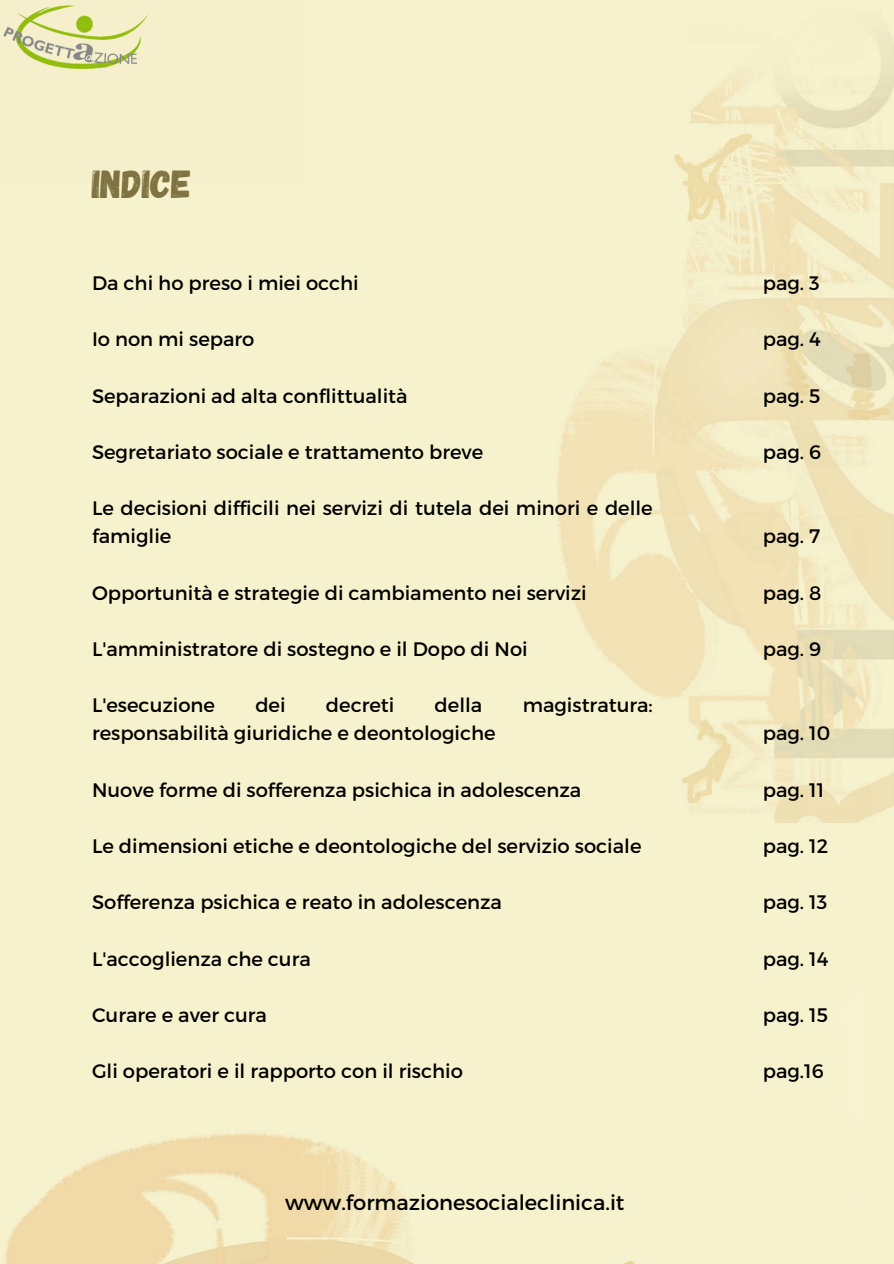
<style>
.page{position:relative;width:894px;height:1264px;background:#fff}
.page>*{position:absolute;margin:0;border:0;box-sizing:border-box;transform-origin:0 0}
.t1{font:39px "Gagalin";color:#7f7342}
.t2{font:21px "Montserrat";color:#000}
.t3{font:19.5px/28.2px "Montserrat";color:#000}
</style>
<div class="page">
<div style="left:0;top:0;width:304px;height:181px;background:#f5f0cb"></div>
<img style="left:3px;top:5px;width:145px;height:65px">
<p class="t1" style="left:92px;top:158px;width:101px">INDICE</p>
<p class="t3" style="left:92px;top:268px;width:268px">Da chi ho preso i miei occhi</p>
<p class="t3" style="left:92px;top:324px;width:164px">Io non mi separo</p>
<p class="t3" style="left:92px;top:380px;width:317px">Separazioni ad alta conflittualità</p>
<p class="t3" style="left:92px;top:437px;width:393px">Segretariato sociale e trattamento breve</p>
<p class="t3" style="left:92px;top:493px;width:562px">Le decisioni difficili nei servizi di tutela dei minori e delle famiglie</p>
<p class="t3" style="left:92px;top:577px;width:496px">Opportunità e strategie di cambiamento nei servizi</p>
<p class="t3" style="left:92px;top:634px;width:437px">L'amministratore di sostegno e il Dopo di Noi</p>
<p class="t3" style="left:92px;top:690px;width:124px">L'esecuzione</p>
<p class="t3" style="left:255px;top:690px;width:32px">dei</p>
<p class="t3" style="left:326px;top:690px;width:70px">decreti</p>
<p class="t3" style="left:434px;top:690px;width:49px">della</p>
<p class="t3" style="left:522px;top:690px;width:131px">magistratura:</p>
<p class="t3" style="left:92px;top:718px;width:405px">responsabilità giuridiche e deontologiche</p>
<p class="t3" style="left:92px;top:774px;width:490px">Nuove forme di sofferenza psichica in adolescenza</p>
<p class="t3" style="left:92px;top:831px;width:551px">Le dimensioni etiche e deontologiche del servizio sociale</p>
<p class="t3" style="left:92px;top:887px;width:411px">Sofferenza psichica e reato in adolescenza</p>
<p class="t3" style="left:92px;top:943px;width:220px">L'accoglienza che cura</p>
<p class="t3" style="left:92px;top:1000px;width:176px">Curare e aver cura</p>
<p class="t3" style="left:92px;top:1056px;width:372px">Gli operatori e il rapporto con il rischio</p>
<p class="t2" style="left:285px;top:1189px;width:341px">www.formazionesocialeclinica.it</p>
<p class="t3" style="left:762px;top:268px;width:58px">pag. 3</p>
<p class="t3" style="left:762px;top:324px;width:60px">pag. 4</p>
<p class="t3" style="left:762px;top:380px;width:59px">pag. 5</p>
<p class="t3" style="left:762px;top:437px;width:60px">pag. 6</p>
<p class="t3" style="left:762px;top:521px;width:59px">pag. 7</p>
<p class="t3" style="left:762px;top:577px;width:60px">pag. 8</p>
<p class="t3" style="left:762px;top:634px;width:60px">pag. 9</p>
<p class="t3" style="left:762px;top:718px;width:69px">pag. 10</p>
<p class="t3" style="left:762px;top:774px;width:63px">pag. 11</p>
<p class="t3" style="left:762px;top:831px;width:67px">pag. 12</p>
<p class="t3" style="left:762px;top:887px;width:66px">pag. 13</p>
<p class="t3" style="left:762px;top:943px;width:67px">pag. 14</p>
<p class="t3" style="left:762px;top:1000px;width:67px">pag. 15</p>
<p class="t3" style="left:762px;top:1056px;width:62px">pag.16</p>
</div>
